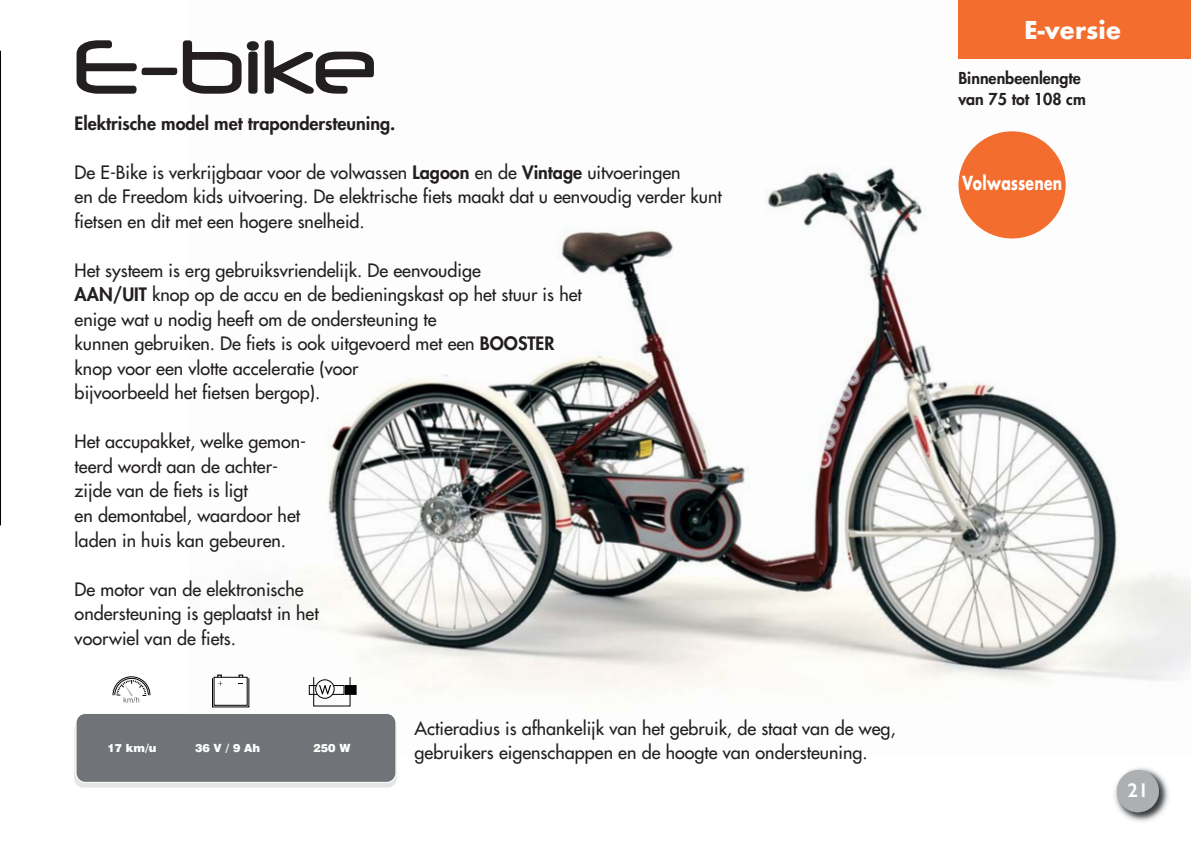
<style>
.page{position:relative;width:1191px;height:842px;background:#fff}
.page>*{position:absolute;margin:0;border:0;box-sizing:border-box;transform-origin:0 0}
.t1{font:700 24px "Futura";color:#fff}
.t2{font:600 20px "Gill Sans";color:#fff}
.t3{font:700 18.8px "Futura";color:#fff;scale:.75 1}
.t4{font:18px/24.6px "Futura";color:#231f20}
.t5{font:800 18px "Futura";color:#231f20}
.t6{font:800 16px/21.2px "Futura";color:#231f20}
.t7{font:11.2px "Swiss 721 BT Black+T42";color:#fff}
.s1{font-weight:800}
</style>
<div class="page">
<img style="left:212px;top:58px;width:979px;height:650px">
<div style="left:958px;top:0;width:233px;height:58px;background:#f36d2e"></div>
<div style="left:958px;top:131px;width:107px;height:107px;background:#f36d2e;border-radius:50%"></div>
<div style="left:74px;top:720px;width:323px;height:68px;background:linear-gradient(to right,#ececec,#ececec);border-radius:9px"></div>
<div style="left:76px;top:713px;width:320px;height:69px;background:#707478;border-radius:9px"></div>
<div style="left:76px;top:713px;width:320px;height:69px;border:1px solid #fff;border-radius:9px"></div>
<svg style="left:112px;top:676px;width:39px;height:27px"></svg>
<div style="left:214px;top:677px;width:33px;height:29px;border:1px solid #000"></div>
<svg style="left:217px;top:674px;width:5px;height:12px"></svg>
<svg style="left:238px;top:674px;width:5px;height:10px"></svg>
<div style="left:212px;top:678px;width:37px;height:29px;border:1px solid #000"></div>
<div style="left:309px;top:685px;width:35px;height:10px;border:1px solid #000"></div>
<div style="left:345px;top:685px;width:11px;height:9px;background:#000"></div>
<div style="left:345px;top:685px;width:11px;height:10px;border:1px solid #000"></div>
<svg style="left:316px;top:680px;width:18px;height:18px"></svg>
<div style="left:315px;top:679px;width:19px;height:20px;border:1px solid #000;border-radius:50%"></div>
<svg style="left:319px;top:685px;width:12px;height:9px"></svg>
<svg style="left:77px;top:40px;width:297px;height:54px"></svg>
<img style="left:0;top:50px;width:1px;height:477px">
<img style="left:1114px;top:767px;width:55px;height:55px">
<div style="left:1116px;top:770px;width:42px;height:42px;background:#adb0b2;border-radius:50%"></div>
<p class="t5" style="left:75px;top:115px;width:322px">Elektrische model met trapondersteuning.</p>
<p class="t4" style="left:75px;top:161px;width:648px">De E-Bike is verkrijgbaar voor de volwassen <span class="s1">Lagoon</span> en de <span class="s1">Vintage</span> uitvoeringen<br>en de Freedom kids uitvoering. De elektrische fiets maakt dat u eenvoudig verder kunt fietsen en dit met een hogere snelheid.</p>
<p class="t4" style="left:75px;top:259px;width:509px">Het systeem is erg gebruiksvriendelijk. De eenvoudige<br><span class="s1">AAN/UIT</span> knop op de accu en de bedieningskast op het stuur is het enige wat u nodig heeft om de ondersteuning te<br>kunnen gebruiken. De fiets is ook uitgevoerd met een <span class="s1">BOOSTER </span>knop voor een vlotte acceleratie (voor<br>bijvoorbeeld het fietsen bergop).</p>
<p class="t4" style="left:75px;top:431px;width:233px">Het accupakket, welke gemon&shy;teerd wordt aan de achter&shy;zijde van de fiets is ligt<br>en demontabel, waardoor het laden in huis kan gebeuren.</p>
<p class="t4" style="left:75px;top:578px;width:246px">De motor van de elektronische ondersteuning is geplaatst in het voorwiel van de fiets.</p>
<p class="t7" style="left:107px;top:743px;width:51px">17 km/u</p>
<p class="t7" style="left:195px;top:743px;width:66px">36 V / 9 Ah</p>
<p class="t7" style="left:313px;top:743px;width:38px">250 W</p>
<p class="t4" style="left:414px;top:717px;width:482px">Actieradius is afhankelijk van het gebruik, de staat van de weg, gebruikers eigenschappen en de hoogte van ondersteuning.</p>
<h1 class="t1" style="left:1024px;top:17px;width:99px">E-versie</h1>
<p class="t6" style="left:958px;top:69px;width:129px">Binnenbeenlengte van 75 tot 108 cm</p>
<p class="t3" style="left:962px;top:172px;width:135px">Volwassenen</p>
<p class="t2" style="left:1127px;top:778px;width:23px">21</p>
</div>
